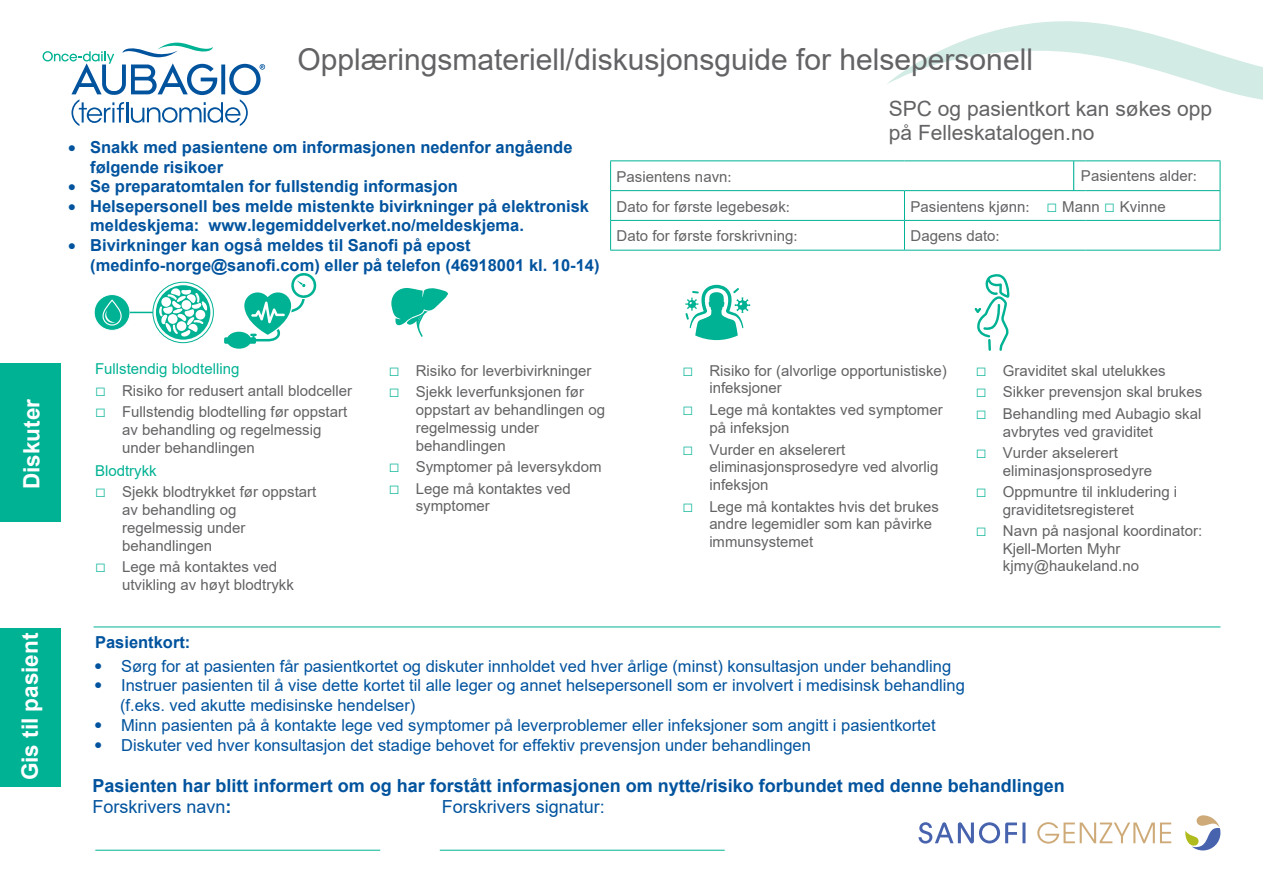
<style>
.page{position:relative;width:1263px;height:893px;background:#fff}
.page>*{position:absolute;margin:0;border:0;box-sizing:border-box;transform-origin:0 0}
.t1{font:30px "Arial";color:#636366}
.t2{font:700 22.5px "Arial";color:#fff}
.t3{font:700 22.5px "Arial";color:#fff}
.t4{font:21px/24.5px "Arial";color:#636366}
.t5{font:700 18px/21.6px "Arial";color:#01539e}
.t6{font:18px "Arial";color:#01539e}
.t7{font:16.5px/19.8px "Arial";color:#01539e}
.t8{font:700 16.5px/19.6px "Arial";color:#01539e}
.t9{font:700 16.5px "Arial";color:#01539e}
.t10{font:15px/17.7px "Arial";color:#636366}
.t11{font:15px/17.5px "Arial";color:#636366}
.t12{font:15px "Arial";color:#00b294}
.s1{font-style:inherit}
.s2{font-family:"Avenir"}
.s3{font-weight:700;font-size:18px;color:#00b294}
.s4{font-family:"Avenir";font-weight:500}
.s5{font-weight:400}
</style>
<div class="page">
<svg style="left:887px;top:21px;width:376px;height:79px"></svg>
<svg style="left:918px;top:822px;width:107px;height:21px"></svg>
<svg style="left:1037px;top:822px;width:134px;height:22px"></svg>
<svg style="left:1185px;top:815px;width:35px;height:35px"></svg>
<hr style="left:610px;top:160px;width:294px;height:1px;background:#00b294">
<hr style="left:904px;top:160px;width:182px;height:1px;background:#00b294">
<hr style="left:1086px;top:160px;width:134px;height:1px;background:#00b294">
<svg style="left:1073px;top:161px;width:1px;height:29px"></svg>
<hr style="left:610px;top:190px;width:294px;height:1px;background:#00b294">
<hr style="left:904px;top:190px;width:182px;height:1px;background:#00b294">
<hr style="left:1086px;top:190px;width:134px;height:1px;background:#00b294">
<hr style="left:610px;top:220px;width:294px;height:1px;background:#00b294">
<svg style="left:610px;top:161px;width:1px;height:89px"></svg>
<hr style="left:904px;top:220px;width:182px;height:1px;background:#00b294">
<svg style="left:904px;top:191px;width:1px;height:59px"></svg>
<hr style="left:1086px;top:220px;width:134px;height:1px;background:#00b294">
<svg style="left:1220px;top:161px;width:1px;height:89px"></svg>
<hr style="left:610px;top:250px;width:294px;height:1px;background:#00b294">
<hr style="left:904px;top:250px;width:182px;height:1px;background:#00b294">
<hr style="left:1086px;top:250px;width:134px;height:1px;background:#00b294">
<svg style="left:974px;top:274px;width:36px;height:77px"></svg>
<svg style="left:391px;top:288px;width:57px;height:49px"></svg>
<svg style="left:685px;top:285px;width:65px;height:55px"></svg>
<hr style="left:94px;top:627px;width:1126px;height:1px;background:#00b294">
<hr style="left:95px;top:850px;width:285px;height:1px;background:#00b294">
<hr style="left:440px;top:850px;width:285px;height:1px;background:#00b294">
<div style="left:0;top:363px;width:61px;height:158px;background:#00b294"></div>
<div style="left:0;top:628px;width:61px;height:159px;background:#00b294"></div>
<div style="left:94px;top:295px;width:36px;height:35px;background:#00b294;border-radius:50%"></div>
<div style="left:94px;top:294px;width:36px;height:37px;border:1px solid #fff;border-radius:50%"></div>
<svg style="left:102px;top:299px;width:20px;height:27px"></svg>
<svg style="left:156px;top:285px;width:54px;height:55px"></svg>
<svg style="left:159px;top:288px;width:48px;height:49px"></svg>
<div style="left:153px;top:282px;width:61px;height:61px;border:1px solid #00b294;border-radius:50%"></div>
<svg style="left:130px;top:312px;width:23px;height:1px"></svg>
<svg style="left:224px;top:273px;width:93px;height:76px"></svg>
<svg style="left:43px;top:43px;width:223px;height:83px"></svg>
<img style="left:252px;top:101px;width:14px;height:25px">
<p class="t1" style="left:297px;top:39px;width:737px">Opplæringsmateriell<span class="s1">/diskusjonsguide</span> for helsepersonell</p>
<p class="t8" style="left:90px;top:137px;width:484px;text-indent:-22px">• Snakk med pasienten<span class="s1">e</span> om informasjonen <span class="s1">nedenfor angående </span>følgende risiko<span class="s1">er</span></p>
<p class="t8" style="left:68px;top:177px;width:391px">• Se preparatomtalen for fullstendig informasjon</p>
<p class="t8" style="left:90px;top:196px;width:500px;text-indent:-22px">• Helsepersonell bes melde mistenkte bivirkninger på elektronisk meldeskjema: www.legemiddelverket.no/meldeskjema.</p>
<p class="t8" style="left:90px;top:236px;width:511px;text-indent:-22px">• Bivirkninger kan også meldes til Sanofi på epost (medinfo-norge@sanofi.com) eller på telefon (46918001 kl. 10-14)</p>
<h3 class="t4" style="left:889px;top:96px;width:325px">SPC og pasientkort kan søkes opp på Felleskatalogen.no</h3>
<p class="t10" style="left:617px;top:168px;width:117px">Pasientens navn<span class="s2">:</span></p>
<p class="t10" style="left:1081px;top:167px;width:117px">Pasientens alder<span class="s2">:</span></p>
<p class="t10" style="left:617px;top:197px;width:175px">Dato for første legebesøk<span class="s2">:</span></p>
<p class="t10" style="left:910px;top:198px;width:257px">Pasienten<span class="s1">s</span> kjønn<span class="s2">:</span> <span class="s3">□</span> Mann <span class="s3">□</span> Kvinne</p>
<p class="t10" style="left:617px;top:227px;width:182px">Dato for første forskrivning<span class="s2">:</span></p>
<p class="t10" style="left:910px;top:227px;width:91px">Dagens dato<span class="s2">:</span></p>
<p class="t3" style="left:16px;top:489px;width:92px;rotate:-90deg">Diskuter</p>
<p class="t2" style="left:14px;top:780px;width:149px;rotate:-90deg">Gis til pasient</p>
<p class="t12" style="left:95px;top:359px;width:146px">Fullstendig blodtelling</p>
<p class="t10" style="left:95px;top:381px;width:259px"><span class="s3">□</span> Risiko for redusert antall blodceller</p>
<p class="t10" style="left:122px;top:403px;width:227px;text-indent:-27px"><span class="s3">□</span> Fullstendig blodtelling før oppstart av behandling <span class="s1">og</span> regelmessig under behandlingen</p>
<p class="t12" style="left:95px;top:460px;width:63px">Blodtrykk</p>
<p class="t10" style="left:122px;top:483px;width:196px;text-indent:-27px"><span class="s3">□</span> Sjekk blodtrykket før oppstart av behandling <span class="s1">og </span>regelmessig under behandlingen</p>
<p class="t10" style="left:122px;top:558px;width:173px;text-indent:-27px"><span class="s3">□</span> Lege må kontaktes ved <span class="s1">utvikling av</span> høyt blodtrykk</p>
<p class="t10" style="left:389px;top:362px;width:204px"><span class="s3">□</span> Risiko for leverbivirkninger</p>
<p class="t10" style="left:416px;top:383px;width:191px;text-indent:-27px"><span class="s3">□</span> Sjekk leverfunksjonen før oppstart av behandlingen og regelmessig under behandlingen</p>
<p class="t10" style="left:389px;top:458px;width:214px"><span class="s3">□</span> Symptomer på leversykdom</p>
<p class="t10" style="left:416px;top:480px;width:157px;text-indent:-27px"><span class="s3">□</span> Lege må kontaktes ved symptomer</p>
<p class="t10" style="left:709px;top:362px;width:239px;text-indent:-27px"><span class="s3">□</span> Risiko for (alvorlige opportunistiske) infeksjoner</p>
<p class="t10" style="left:709px;top:401px;width:235px;text-indent:-27px"><span class="s3">□</span> Lege må kontaktes ved symptomer på infeksjon</p>
<p class="t10" style="left:709px;top:440px;width:231px;text-indent:-27px"><span class="s3">□</span> Vurder en akselerert <span class="s1">eliminasjonsprosedyre</span> ved alvorlig infeksjon</p>
<p class="t10" style="left:709px;top:497px;width:231px;text-indent:-27px"><span class="s3">□</span> Lege må kontaktes hvis det brukes andre legemidler som kan påvirke immunsystemet</p>
<p class="t10" style="left:976px;top:362px;width:191px"><span class="s3">□</span> Graviditet skal <span class="s1">utelukkes</span></p>
<p class="t10" style="left:976px;top:383px;width:228px"><span class="s3">□</span> Sikker prevensjon skal brukes</p>
<p class="t10" style="left:1003px;top:405px;width:200px;text-indent:-27px"><span class="s3">□</span> Behandling med Aubagio skal avbrytes ved graviditet</p>
<p class="t11" style="left:1003px;top:444px;width:151px;text-indent:-27px"><span class="s3">□</span> <span class="s1">Vurder akselerert </span>eliminasjonsprosedyre</p>
<p class="t10" style="left:1003px;top:483px;width:176px;text-indent:-27px"><span class="s3">□</span> Oppmuntre til inkludering i graviditetsregisteret</p>
<p class="t10" style="left:1003px;top:522px;width:201px;text-indent:-27px"><span class="s3">□</span> Navn på nasjonal koordinator:<br>Kjell-Morten Myhr kjmy@haukeland.no</p>
<p class="t9" style="left:95px;top:631px;width:97px">Pasientkort:</p>
<p class="t7" style="left:94px;top:656px;width:858px"><span class="s4">•</span> Sørg for at pasienten får pasientkortet og diskuter innholdet ved hver årlige (minst) konsultasjon under behandling</p>
<p class="t7" style="left:120px;top:676px;width:846px;text-indent:-26px"><span class="s4">•</span> Instruer pasienten til å vise dette kortet til alle leger og annet helsepersonell som er involvert i medisinsk behandling (f.eks. ved akutte medisinske hendelser)</p>
<p class="t7" style="left:94px;top:715px;width:843px"><span class="s4">•</span> Minn pasienten på å kontakte lege ved symptomer på leverproblemer eller infeksjoner som angitt i pasientkortet</p>
<p class="t7" style="left:94px;top:735px;width:718px"><span class="s4">•</span> Diskuter ved hver konsultasjon det stadige behovet for effektiv prevensjon under behandlingen</p>
<p class="t5" style="left:93px;top:775px;width:974px">Pasienten har blitt informert om og har forstått informasjonen om nytte/risiko forbundet med denne behandlingen<br><span class="s5">Forskrivers navn</span>:</p>
<p class="t6" style="left:442px;top:794px;width:165px">Forskrivers signatur:</p>
</div>
